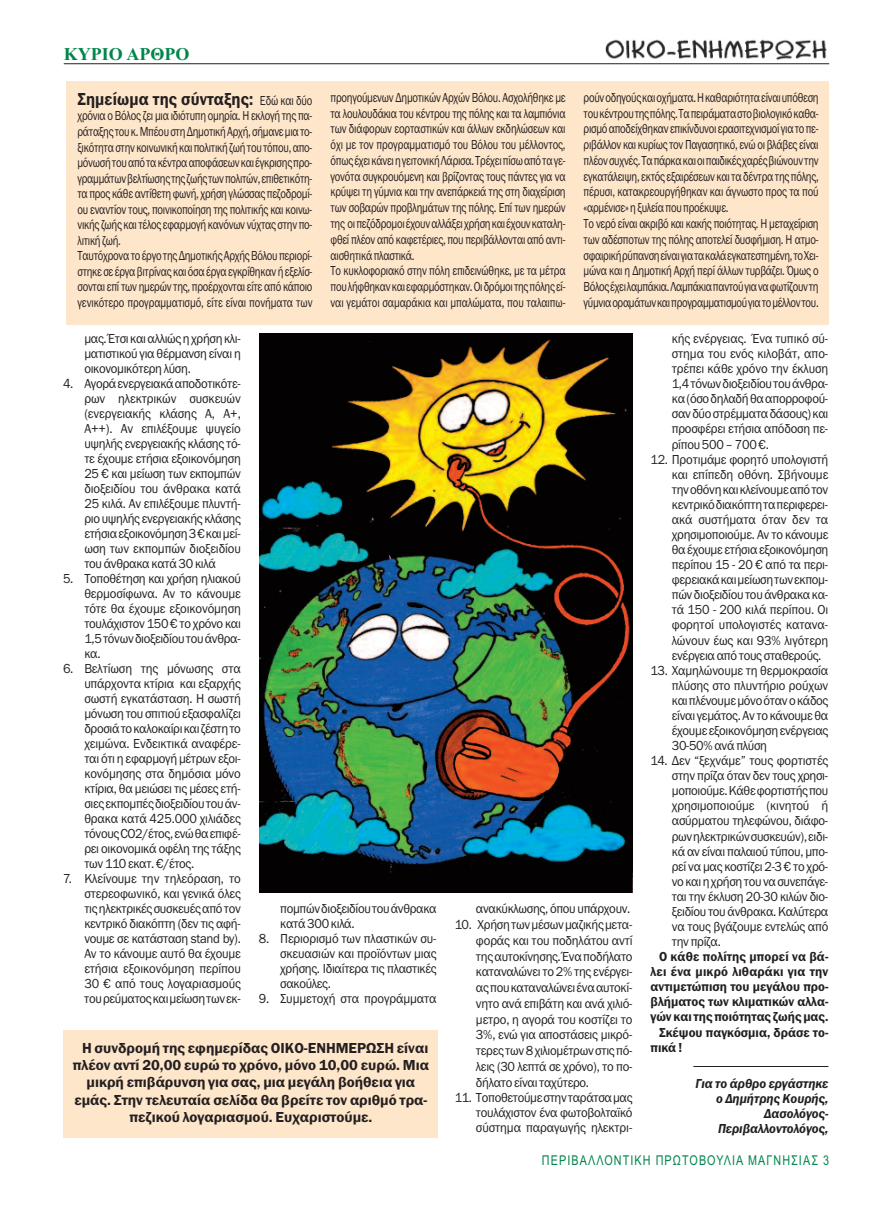
<style>
.page{position:relative;width:893px;height:1212px;background:#fff}
.page>*{position:absolute;margin:0;border:0;box-sizing:border-box;transform-origin:0 0}
.t1{font:600 18px "Franklin Gothic";letter-spacing:.01em;color:#231f20;scale:.9 1}
.t2{font:700 18px "Times New Roman";color:#00854a}
.t3{font:600 15px/17.2px "Franklin Gothic";color:#231f20;text-align:center}
.t4{font:13.5px/15px "Franklin Gothic";letter-spacing:-.025em;color:#231f20;text-align:justify;scale:.95 1}
.t5{font:13.5px/15.8px "Franklin Gothic";letter-spacing:-.025em;color:#231f20;scale:.8 1}
.t6{font:600 13.5px "Franklin Gothic";color:#231f20;scale:.95 1}
.t7{font:italic 600 13.5px/15.1px "Franklin Gothic";color:#231f20;text-align:right;scale:.95 1}
.t8{font:13.5px "Arial";letter-spacing:.1em;color:#00854a;scale:.8 1}
.s1{font-weight:400;font-size:13.5px}
</style>
<div class="page">
<img style="left:605px;top:39px;width:222px;height:21px">
<hr style="left:64px;top:63px;width:765px;height:1px;background:#231f20">
<div style="left:67px;top:81px;width:762px;height:244px;background:#fee6ca"></div>
<img style="left:259px;top:333px;width:373px;height:559px">
<div style="left:64px;top:1030px;width:374px;height:107px;background:#fee6ca"></div>
<hr style="left:693px;top:1066px;width:135px;height:1px;background:#231f20">
<h1 class="t2" style="left:64px;top:43px;width:127px">ΚΥΡΙΟ ΑΡΘΡΟ</h1>
<h1 class="t1" style="left:77px;top:88px;width:263px">Σημείωμα της σύνταξης: <span class="s1">Εδώ και δύο</span></h1>
<p class="t5" style="left:77px;top:108px;width:295px">χρόνια ο Βόλος ζει μια ιδιότυπη ομηρία. Η εκλογή της πα&shy;ράταξης τουκ.ΜπέουστηΔημοτικήΑρχή,σήμανεμιατο&shy;ξικότηταστην κοινωνικήκαιπολιτικήζωήτουτόπου,απο&shy;μόνωσήτουαπότακέντρααποφάσεωνκαιέγκρισηςπρο&shy;γραμμάτωνβελτίωσηςτηςζωήςτωνπολιτών,επιθετικότη&shy;τα προς κάθε αντίθετη φωνή, χρήση γλώσσας πεζοδρομί&shy;ου εναντίον τους, ποινικοποίηση της πολιτικής και κοινω&shy;νικής ζωής και τέλος εφαρμογή κανόνων νύχτας στην πο&shy;λιτική ζωή.<br>ΤαυτόχρονατοέργοτηςΔημοτικήςΑρχήςΒόλουπεριορί&shy;στηκε σε έργαβιτρίνας καιόσαέργαεγκρίθηκανήεξελίσ&shy;σονται επί των ημερών της, προέρχονται είτε από κάποιο γενικότερο προγραμματισμό, είτε είναι πονήματα των</p>
<p class="t5" style="left:331px;top:89px;width:295px">προηγούμενων Δημοτικών Αρχών Βόλου. Ασχολήθηκε με τα λουλουδάκια του κέντρου της πόλης και τα λαμπιόνια των διάφορων εορταστικών και άλλων εκδηλώσεων και όχι με τον προγραμματισμό του Βόλου του μέλλοντος, όπωςέχεικάνειηγειτονικήΛάρισα.Τρέχειπίσωαπόταγε&shy;γονότα συγκρουόμενη και βρίζοντας τους πάντες για να κρύψει τη γύμνια και την ανεπάρκειά της στη διαχείριση των σοβαρών προβλημάτων της πόλης. Επί των ημερών της οιπεζόδρομοιέχουναλλάξειχρήσηκαιέχουνκαταλη&shy;φθεί πλέον από καφετέριες, που περιβάλλονται από αντι&shy;αισθητικά πλαστικά.<br>Το κυκλοφοριακό στην πόλη επιδεινώθηκε, με τα μέτρα πουλήφθηκανκαιεφαρμόστηκαν.Οιδρόμοιτηςπόληςεί&shy;ναι γεμάτοι σαμαράκια και μπαλώματα, που ταλαιπω-</p>
<p class="t5" style="left:584px;top:89px;width:295px">ρούνοδηγούςκαιοχήματα.Ηκαθαριότηταείναιυπόθεση τουκέντρουτηςπόλης.Ταπειράματαστοβιολογικόκαθα&shy;ρισμόαποδείχθηκανεπικίνδυνοιερασιτεχνισμοί γιατοπε&shy;ριβάλλον και κυρίως τον Παγασητικό, ενώ οι βλάβες είναι πλέονσυχνές.Ταπάρκακαιοιπαιδικέςχαρέςβιώνουντην εγκατάλειψη, εκτός εξαιρέσεων και τα δέντρα της πόλης, πέρυσι, κατακρεουργήθηκαν και άγνωστο προς τα πού «αρμένισε» η ξυλεία που προέκυψε.<br>Το νερό είναι ακριβό και κακής ποιότητας. Η μεταχείριση των αδέσποτων της πόλης αποτελεί δυσφήμιση. Η ατμο&shy;σφαιρικήρύπανσηείναιγιατακαλάεγκατεστημένη,τοΧει&shy;μώνα και η Δημοτική Αρχή περί άλλων τυρβάζει. Όμως ο Βόλοςέχειλαμπάκια.Λαμπάκιαπαντούγιαναφωτίζουντη γύμνιαοραμάτωνκαιπρογραμματισμούγιατομέλλοντου.</p>
<p class="t4" style="left:84px;top:331px;width:166px">μας.Έτσικαιαλλιώςηχρήσηκλι&shy;ματιστικού για θέρμανση είναι η οικονομικότερη λύση.</p>
<p class="t4" style="left:84px;top:376px;width:166px;text-indent:-21px">4. Αγοράενεργειακάαποδοτικότε&shy;ρων ηλεκτρικών συσκευών (ενεργειακής κλάσης Α, Α+, Α++). Αν επιλέξουμε ψυγείο υψηλής ενεργειακής κλάσης τό&shy;τε έχουμε ετήσια εξοικονόμηση 25 € και μείωση των εκπομπών διοξειδίου του άνθρακα κατά 25 κιλά. Αν επιλέξουμε πλυντή&shy;ριουψηλής ενεργειακής κλάσης ετήσιαεξοικονόμηση3€καιμεί&shy;ωση των εκπομπών διοξειδίου του άνθρακα κατά 30 κιλά</p>
<p class="t4" style="left:84px;top:571px;width:166px;text-indent:-21px">5. Τοποθέτηση και χρήση ηλιακού θερμοσίφωνα. Αν το κάνουμε τότε θα έχουμε εξοικονόμηση τουλάχιστον 150 € το χρόνο και 1,5τόνωνδιοξειδίουτουάνθρα&shy;κα.</p>
<p class="t4" style="left:84px;top:661px;width:166px;text-indent:-21px">6. Βελτίωση της μόνωσης στα υπάρχοντα κτίρια και εξαρχής σωστή εγκατάσταση. Η σωστή μόνωση του σπιτιού εξασφαλίζει δροσιάτοκαλοκαίρικαιζέστητο χειμώνα. Ενδεικτικά αναφέρε&shy;ται ότι η εφαρμογή μέτρων εξοι&shy;κονόμησης στα δημόσια μόνο κτίρια, θα μειώσει τις μέσες ετή&shy;σιεςεκπομπέςδιοξειδίουτουάν&shy;θρακα κατά 425.000 χιλιάδες τόνουςCO2/έτος,ενώθαεπιφέ&shy;ρει οικονομικά οφέλη της τάξης των 110 εκατ. €/έτος.</p>
<p class="t4" style="left:84px;top:871px;width:166px;text-indent:-21px">7. Κλείνουμε την τηλεόραση, το στερεοφωνικό, και γενικά όλες τιςηλεκτρικέςσυσκευέςαπότον κεντρικό διακόπτη (δεν τις αφή&shy;νουμε σε κατάσταση stand by).<br>Αν το κάνουμε αυτό θα έχουμε ετήσια εξοικονόμηση περίπου 30 € από τους λογαριασμούς τουρεύματοςκαιμείωσητωνεκ-</p>
<p class="t4" style="left:280px;top:901px;width:166px">πομπώνδιοξειδίουτουάνθρακα κατά 300 κιλά.</p>
<p class="t4" style="left:280px;top:931px;width:166px;text-indent:-21px">8. Περιορισμό των πλαστικών συ&shy;σκευασιών και προϊόντων μιας χρήσης. Ιδιαίτερα τις πλαστικές σακούλες.</p>
<p class="t4" style="left:259px;top:991px;width:189px">9. Συμμετοχή στα προγράμματα</p>
<p class="t3" style="left:73px;top:1039px;width:358px">Η συνδρομή της εφημερίδας ΟΙΚΟ-ΕΝΗΜΕΡΩΣΗ είναι πλέον αντί 20,00 ευρώ το χρόνο, μόνο 10,00 ευρώ. Μια μικρή επιβάρυνση για σας, μια μεγάλη βοήθεια για εμάς. Στην τελευταία σελίδα θα βρείτε τον αριθμό τρα&shy;πεζικού λογαριασμού. Ευχαριστούμε.</p>
<p class="t4" style="left:476px;top:901px;width:164px">ανακύκλωσης, όπου υπάρχουν.</p>
<p class="t4" style="left:476px;top:917px;width:166px;line-height:15.8px;text-indent:-21px">10. Χρήσητωνμέσωνμαζικήςμετα&shy;φοράς και του ποδηλάτου αντί τηςαυτοκίνησης.Έναποδήλατο καταναλώνει το 2% της ενέργει&shy;αςπουκαταναλώνειένααυτοκί&shy;νητο ανά επιβάτη και ανά χιλιό&shy;μετρο, η αγορά του κοστίζει το 3%, ενώ για αποστάσεις μικρό&shy;τερες των8χιλιομέτρωνστιςπό&shy;λεις (30 λεπτά σε χρόνο), το πο&shy;δήλατο είναι ταχύτερο.</p>
<p class="t4" style="left:476px;top:1089px;width:166px;text-indent:-21px">11. Τοποθετούμεστηνταράτσαμας τουλάχιστον ένα φωτοβολταϊκό σύστημα παραγωγής ηλεκτρι-</p>
<p class="t4" style="left:672px;top:331px;width:166px">κής ενέργειας. Ένα τυπικό σύ&shy;στημα του ενός κιλοβάτ, απο&shy;τρέπει κάθε χρόνο την έκλυση 1,4τόνωνδιοξειδίουτουάνθρα&shy;κα(όσοδηλαδήθααπορροφού&shy;σανδύοστρέμματαδάσους)και προσφέρει ετήσια απόδοση πε&shy;ρίπου 500 – 700 €.</p>
<p class="t4" style="left:672px;top:451px;width:166px;text-indent:-21px">12. Προτιμάμε φορητό υπολογιστή και επίπεδη οθόνη. Σβήνουμε τηνοθόνηκαικλείνουμεαπότον κεντρικόδιακόπτηταπεριφερει&shy;ακά συστήματα όταν δεν τα χρησιμοποιούμε. Αν το κάνουμε θαέχουμε ετήσιαεξοικονόμηση περίπου 15 - 20 € από τα περι&shy;φερειακάκαιμείωσητωνεκπομ&shy;πώνδιοξειδίουτουάνθρακακα&shy;τά 150 - 200 κιλά περίπου. Οι φορητοί υπολογιστές κατανα&shy;λώνουν έως και 93% λιγότερη ενέργεια από τους σταθερούς.</p>
<p class="t4" style="left:672px;top:662px;width:166px;text-indent:-21px">13. Χαμηλώνουμε τη θερμοκρασία πλύσης στο πλυντήριο ρούχων καιπλένουμεμόνοότανοκάδος είναι γεμάτος.Αν τοκάνουμεθα έχουμε εξοικονόμησηενέργειας 30-50% ανά πλύση</p>
<p class="t4" style="left:672px;top:753px;width:166px;text-indent:-21px">14. Δεν “ξεχνάμε” τους φορτιστές στην πρίζα όταν δεν τους χρησι&shy;μοποιούμε.Κάθεφορτιστήςπου χρησιμοποιούμε (κινητού ή ασύρματου τηλεφώνου, διάφο&shy;ρωνηλεκτρικώνσυσκευών),ειδι&shy;κά αν είναι παλαιού τύπου, μπο&shy;ρεί να μας κοστίζει 2-3 € το χρό&shy;νοκαιηχρήσητουνασυνεπάγε&shy;ται την έκλυση 20-30 κιλών διο&shy;ξειδίου του άνθρακα. Καλύτερα να τους βγάζουμε εντελώς από την πρίζα.</p>
<p class="t6" style="left:659px;top:948px;width:180px">Ο κάθε πολίτης μπορεί να βά-</p>
<p class="t6" style="left:651px;top:964px;width:189px">λει ένα μικρό λιθαράκι για την</p>
<p class="t6" style="left:651px;top:979px;width:189px">αντιμετώπιση του μεγάλου προ-</p>
<p class="t6" style="left:651px;top:994px;width:189px">βλήματος των κλιματικών αλλα-</p>
<p class="t6" style="left:651px;top:1009px;width:189px">γών και τηςποιότητας ζωής μας.</p>
<p class="t6" style="left:659px;top:1024px;width:180px">Σκέψου παγκόσμια, δράσε το-</p>
<p class="t6" style="left:651px;top:1039px;width:35px">πικά !</p>
<p class="t7" style="left:695px;top:1075px;width:141px">Για το άρθρο εργάστηκε ο Δημήτρης Κουρής,<br>Δασολόγος-<br>Περιβαλλοντολόγος,</p>
<p class="t8" style="left:542px;top:1153px;width:361px">ΠΕΡΙΒΑΛΛΟΝΤΙΚΗ ΠΡΩΤΟΒΟΥΛΙΑ ΜΑΓΝΗΣΙΑΣ 3</p>
</div>
